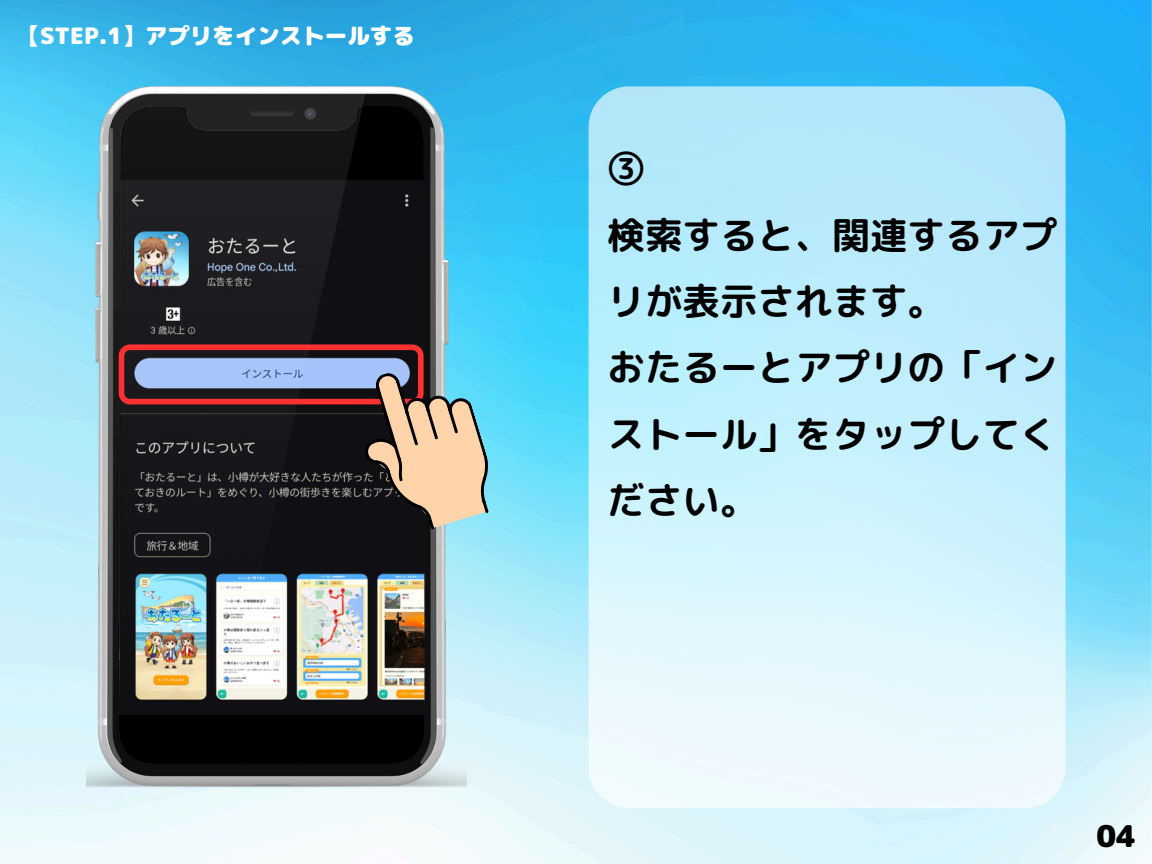
<style>
.page{position:relative;width:1152px;height:864px;background:#fff}
.page>*{position:absolute;margin:0;border:0;box-sizing:border-box;transform-origin:0 0}
.t1{font:37.5px/66.3px "rounded mplus 1 p bold";color:#000}
.t2{font:30px "rounded mplus 1 p black";color:#000}
.t3{font:22.5px "rounded mplus 1 p black";color:#fff}
</style>
<div class="page">
<img style="left:0;top:0;width:1152px;height:864px">
<svg style="left:589px;top:86px;width:477px;height:722px;background:#caf0fc"></svg>
<img style="left:86px;top:86px;width:381px;height:701px">
<svg style="left:119px;top:344px;width:384px;height:198px;background:#59575c"></svg>
<p class="t3" style="left:18px;top:20px;width:399px">【STEP.1】アプリをインストールする</p>
<p class="t1" style="left:608px;top:135px;width:451px">③<br>検索すると、関連するアプリが表示されます。<br>おたるーとアプリの「インストール」をタップしてください。</p>
<h1 class="t2" style="left:1096px;top:815px;width:41px">04</h1>
</div>
